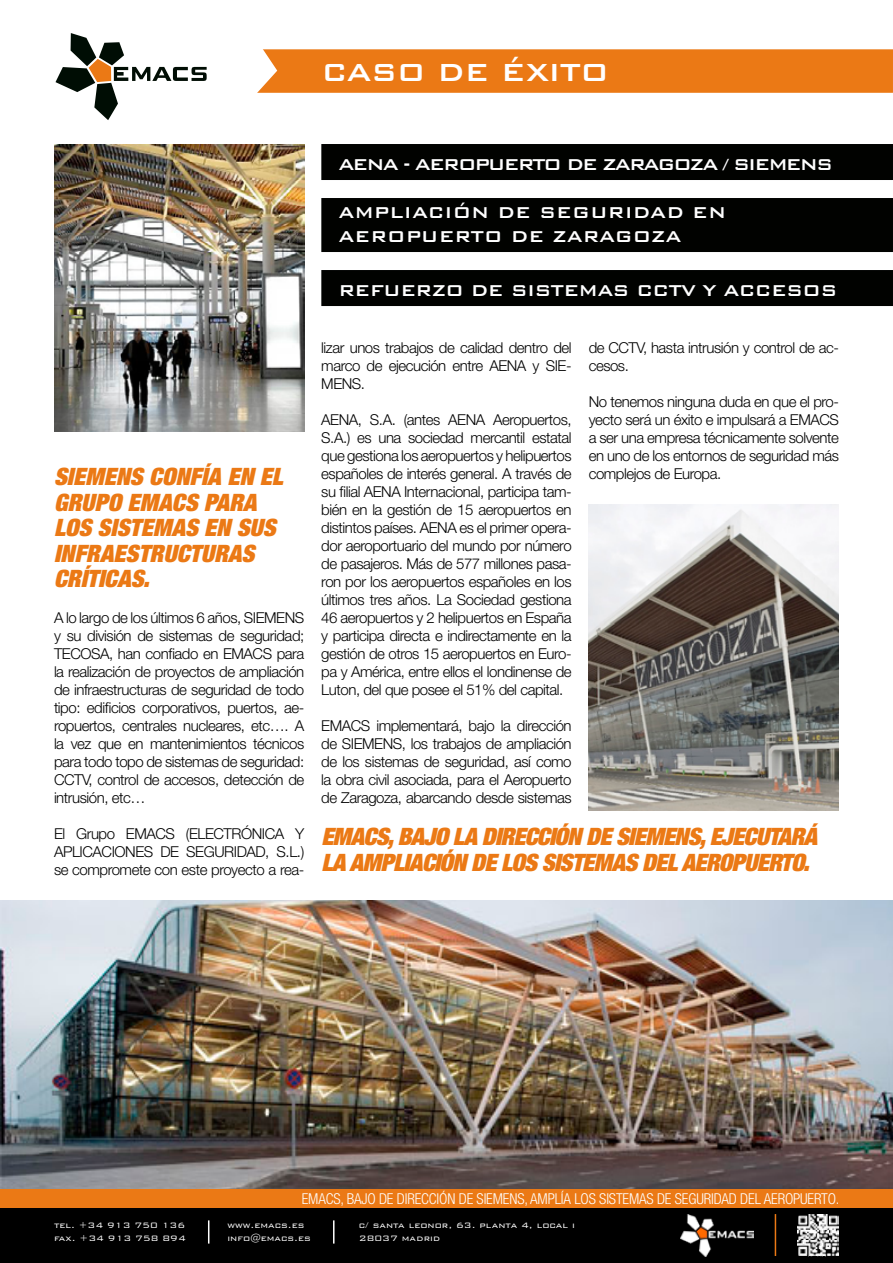
<style>
.page{position:relative;width:893px;height:1263px;background:#fff}
.page>*{position:absolute;margin:0;border:0;box-sizing:border-box;transform-origin:0 0}
.t1{font:500 33px "Bank Gothic BT";letter-spacing:-.02em;color:#fff}
.t2{font:italic 900 condensed 24px/25.5px "Helvetica Neue LT Std";letter-spacing:-.03em;color:#eb7915}
.t3{font:italic 900 condensed 24px/25.5px "Helvetica Neue LT Std";color:#eb7915}
.t4{font:500 21px "Bank Gothic BT";letter-spacing:-.03em;color:#fff}
.t5{font:500 21px "Bank Gothic BT";letter-spacing:-.09em;color:#fff}
.t6{font:300 15px/18px "Helvetica Neue LT Std";letter-spacing:-.03em;color:#000;text-align:justify}
.t7{font:300 condensed 15px "Helvetica Neue LT Std";letter-spacing:-.01em;color:#fff}
.t8{font:300 10.5px/12.5px "Bank Gothic BT";color:#fff}
</style>
<div class="page">
<div style="left:321px;top:144px;width:572px;height:36px;background:#010200"></div>
<div style="left:321px;top:198px;width:572px;height:54px;background:#010200"></div>
<div style="left:321px;top:270px;width:572px;height:36px;background:#010200"></div>
<div style="left:0;top:49px;width:893px;height:44px;background:#eb7915"></div>
<svg style="left:0;top:49px;width:277px;height:44px;background:#fdf6ef"></svg>
<svg style="left:56px;top:33px;width:151px;height:87px"></svg>
<div style="left:1px;top:1188px;width:892px;height:21px;background:#eb7915"></div>
<div style="left:0;top:1209px;width:893px;height:54px;background:#000"></div>
<svg style="left:333px;top:1220px;width:1px;height:23px"></svg>
<hr style="left:775px;top:1214px;width:1px;height:42px;background:#eb7915">
<svg style="left:208px;top:1220px;width:1px;height:23px"></svg>
<img style="left:680px;top:1214px;width:74px;height:42px">
<img style="left:797px;top:1214px;width:42px;height:42px">
<img style="left:54px;top:144px;width:250px;height:288px">
<img style="left:1px;top:900px;width:892px;height:288px">
<img style="left:589px;top:504px;width:250px;height:306px">
<h1 class="t1" style="left:321px;top:54px;width:289px">caso de éxito</h1>
<h3 class="t5" style="left:338px;top:153px;width:491px">AENA - AERO PUERTO DE ZARAGOZA / SIEMENS</h3>
<h3 class="t4" style="left:338px;top:201px;width:78px">AMPLIACI</h3>
<h3 class="t4" style="left:453px;top:201px;width:61px">ÓN DE</h3>
<h3 class="t4" style="left:539px;top:201px;width:101px">SEGURIDAD</h3>
<h3 class="t4" style="left:692px;top:201px;width:36px">EN</h3>
<h3 class="t4" style="left:338px;top:225px;width:188px">AEROPUERTO DE</h3>
<h3 class="t4" style="left:552px;top:225px;width:129px">ZARAGO ZA</h3>
<h3 class="t4" style="left:338px;top:279px;width:187px">REFUERZO DE SISTE</h3>
<h3 class="t4" style="left:579px;top:279px;width:74px">MAS CCT</h3>
<h3 class="t4" style="left:681px;top:279px;width:59px">V Y ACCESOS</h3>
<h2 class="t3" style="left:54px;top:464px;width:230px">SIEMENS CONFÍA EN EL<br>GRUPO EMACS PARA<br>LOS SISTEMAS</h2>
<h2 class="t3" style="left:54px;top:515px;width:225px;text-indent:150px">EN SUS<br>INFRAES TRUCTURAS<br>CRÍTICAS.</h2>
<p class="t6" style="left:54px;top:608px;width:252px">A lo largo de los últimos 6 años, SIEMENS y su división de sistemas de seguridad; TECOSA, han confiado en EMACS para la realización de proyectos de ampliación de infraestructuras de seguridad de todo tipo: edificios corporativos, puertos, ae&shy;ropuertos, centrales nucleares, etc…. A la vez que en mantenimientos técnicos para todo topo de sistemas de seguridad:<br>CCTV, control de accesos, detección de intrusión, etc…</p>
<p class="t6" style="left:54px;top:824px;width:252px">El Grupo EMACS (ELECTRÓNICA Y APLICACIONES DE SEGURIDAD, S.L.) se compromete con este proyecto a rea-</p>
<p class="t6" style="left:589px;top:338px;width:252px">de CCTV, hasta intrusión y control de ac&shy;cesos.</p>
<p class="t6" style="left:589px;top:392px;width:252px">No tenemos ninguna duda en que el pro&shy;yecto será un éxito e impulsará a EMACS a ser una empresa técnicamente solvente en uno de los entornos de seguridad más complejos de Europa.</p>
<p class="t6" style="left:321px;top:338px;width:252px">lizar unos trabajos de calidad dentro del marco de ejecución entre AENA y SIE-MENS.</p>
<p class="t6" style="left:321px;top:410px;width:252px">AENA, S.A. (antes AENA Aeropuertos, S.A.) es una sociedad mercantil estatal que gestiona los aeropuertos y helipuertos españoles de interés general. A través de su filial AENA Internacional, participa tam&shy;bién en la gestión de 15 aeropuertos en distintos países. AENA es el primer opera&shy;dor aeroportuario del mundo por número de pasajeros. Más de 577 millones pasa&shy;ron por los aeropuertos españoles en los últimos tres años. La Sociedad gestiona 46 aeropuertos y 2 helipuertos en España y participa directa e indirectamente en la gestión de otros 15 aeropuertos en Euro&shy;pa y América, entre ellos el londinense de Luton, del que posee el 51% del capital.</p>
<p class="t6" style="left:321px;top:716px;width:252px">EMACS implementará, bajo la dirección de SIEMENS, los trabajos de ampliación de los sistemas de seguridad, así como la obra civil asociada, para el Aeropuerto de Zaragoza, abarcando desde sistemas</p>
<h2 class="t2" style="left:321px;top:824px;width:497px">EMACS, BAJO LA DIRECCIÓN DE SIEMENS, EJECUTARÁ<br>LA AMPLIACIÓN DE LOS SISTEMAS</h2>
<h2 class="t2" style="left:642px;top:849px;width:169px">DEL AEROPUERTO.</h2>
<p class="t8" style="left:54px;top:1219px;width:133px">tel. +34 913 750 136 fax. +34 913 758 894</p>
<p class="t7" style="left:302px;top:1190px;width:539px">EMACS, BAJO DE DIRECCIÓN DE SIEMENS, AMPLÍA LOS SISTEMAS DE SEGURIDAD DEL AEROPUERTO.</p>
<p class="t8" style="left:227px;top:1219px;width:85px">www.emacs.es info@emacs.es</p>
<p class="t8" style="left:359px;top:1219px;width:217px">c/ santa leonor, 63. planta 4, local i<br>28037 madrid</p>
</div>
